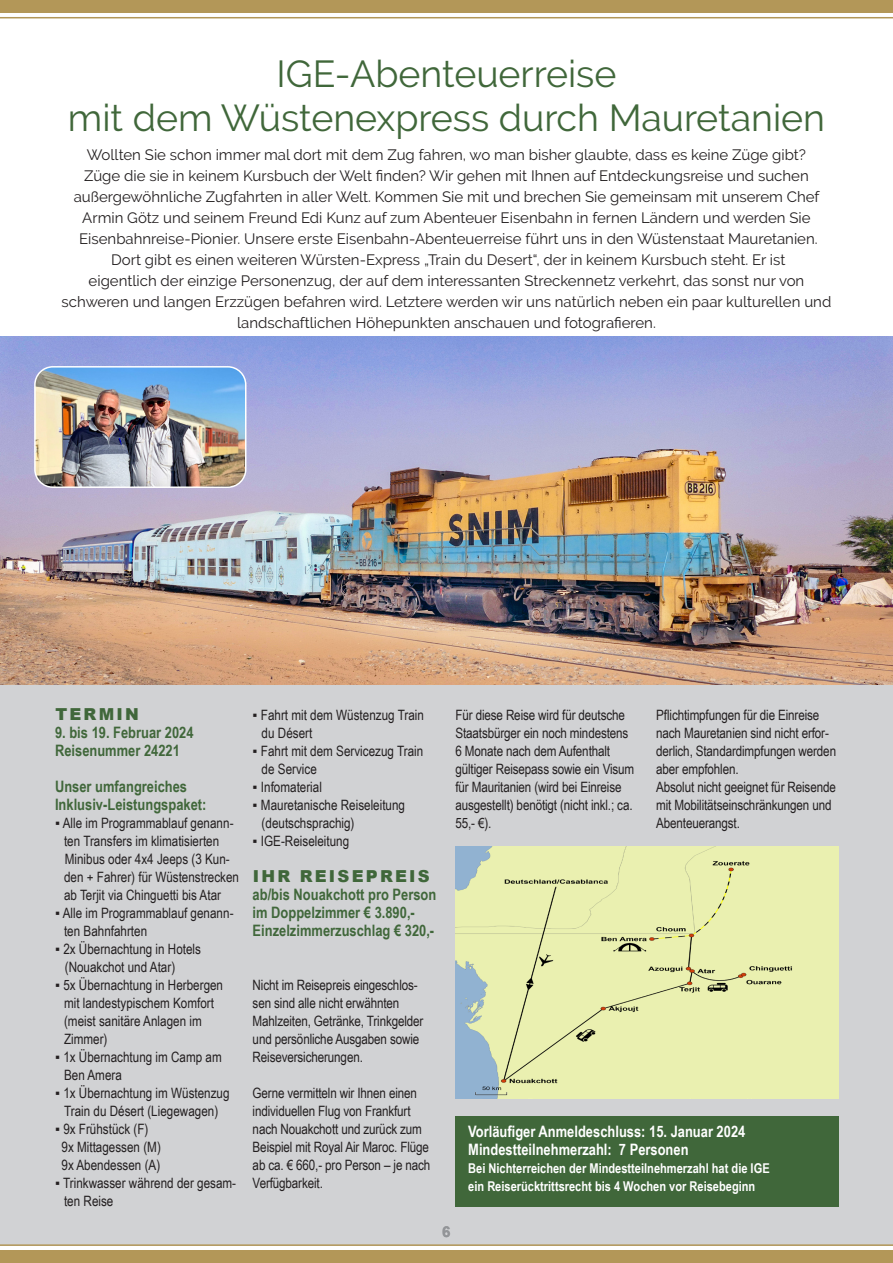
<style>
.page{position:relative;width:893px;height:1263px;background:#fff}
.page>*{position:absolute;margin:0;border:0;box-sizing:border-box;transform-origin:0 0}
.t1{font:37.5px/43.5px "Raleway";color:#40673a;text-align:center}
.t2{font:900 16.5px "Arial";letter-spacing:.135em;color:#40673a}
.t3{font:700 15.75px/18px "Arial Narrow";color:#40673a}
.t4{font:700 15.75px/18px "Arial Narrow";color:#fff}
.t5{font:15px/21px "Raleway";color:#231f20;text-align:center}
.t6{font:700 15px "Arial";color:#939598}
.t7{font:14.25px/18px "Arial Narrow";letter-spacing:-.01em;color:#231f20}
.t8{font:700 13.5px/18px "Arial Narrow";color:#fff}
</style>
<div class="page">
<div style="left:0;top:684px;width:893px;height:561px;background:#d1d2d4"></div>
<div style="left:455px;top:1116px;width:384px;height:90px;background:#40673a"></div>
<div style="left:0;top:0;width:893px;height:13px;background:#b39758"></div>
<hr style="left:0;top:17px;width:893px;height:1px;background:#b39758">
<hr style="left:0;top:1244px;width:893px;height:2px;background:#b39758">
<div style="left:0;top:1250px;width:893px;height:13px;background:#b39758"></div>
<img style="left:0;top:337px;width:893px;height:347px">
<img style="left:455px;top:846px;width:384px;height:252px">
<img style="left:35px;top:367px;width:211px;height:120px">
<div style="left:34px;top:366px;width:212px;height:122px;border:2px solid #fff;border-radius:18px"></div>
<h1 class="t1" style="left:68px;top:52px;width:759px">IGE-Abenteuerreise<br>mit dem Wüstenexpress durch Mauretanien</h1>
<p class="t5" style="left:62px;top:145px;width:771px">Wollten Sie schon immer mal dort mit dem Zug fahren, wo man bisher glaubte, dass es keine Züge gibt?<br>Züge die sie in keinem Kursbuch der Welt finden? Wir gehen mit Ihnen auf Entdeckungsreise und suchen außergewöhnliche Zugfahrten in aller Welt. Kommen Sie mit und brechen Sie gemeinsam mit unserem Chef Armin Götz und seinem Freund Edi Kunz auf zum Abenteuer Eisenbahn in fernen Ländern und werden Sie Eisenbahnreise-Pionier. Unsere erste Eisenbahn-Abenteuerreise führt uns in den Wüstenstaat Mauretanien.<br>Dort gibt es einen weiteren Würsten-Express „Train du Desert“, der in keinem Kursbuch steht. Er ist<br>eigentlich der einzige Personenzug, der auf dem interessanten Streckennetz verkehrt, das sonst nur von schweren und langen Erzzügen befahren wird. Letztere werden wir uns natürlich neben ein paar kulturellen und landschaftlichen Höhepunkten anschauen und fotografieren.</p>
<p class="t2" style="left:55px;top:702px;width:85px">TERMIN</p>
<p class="t3" style="left:55px;top:723px;width:140px">9. bis 19. Februar 2024<br>Reisenummer 24221</p>
<p class="t3" style="left:55px;top:777px;width:153px">Unser umfangreiches<br>Inklusiv-Leistungspaket:</p>
<p class="t7" style="left:64px;top:813px;width:177px;text-indent:-9px">▪ Alle im Programmablauf genann&shy;ten Transfers im klimatisierten<br>Minibus oder 4x4 Jeeps (3 Kun&shy;den + Fahrer) für Wüstenstrecken ab Terjit via Chinguetti bis Atar</p>
<p class="t7" style="left:64px;top:903px;width:171px;text-indent:-9px">▪ Alle im Programmablauf genann&shy;ten Bahnfahrten</p>
<p class="t7" style="left:65px;top:939px;width:138px;text-indent:-10px">▪ 2x Übernachtung in Hotels (Nouakchot und Atar)</p>
<p class="t7" style="left:64px;top:975px;width:161px;text-indent:-9px">▪ 5x Übernachtung in Herbergen mit landestypischem Komfort (meist sanitäre Anlagen im<br>Zimmer)</p>
<p class="t7" style="left:64px;top:1047px;width:159px;text-indent:-9px">▪ 1x Übernachtung im Camp am<br>Ben Amera</p>
<p class="t7" style="left:55px;top:1083px;width:176px;text-align:center">▪ 1x Übernachtung im Wüstenzug<br>Train du Désert (Liegewagen)</p>
<p class="t7" style="left:62px;top:1119px;width:101px;text-indent:-6px">▪ 9x Frühstück (F)<br>9x Mittagessen (M)<br>9x Abendessen (A)</p>
<p class="t7" style="left:64px;top:1173px;width:174px;text-indent:-9px">▪ Trinkwasser während der gesam&shy;ten Reise</p>
<p class="t7" style="left:262px;top:705px;width:164px;text-indent:-9px">▪ Fahrt mit dem Wüstenzug Train du Désert</p>
<p class="t7" style="left:262px;top:741px;width:163px;text-indent:-9px">▪ Fahrt mit dem Servicezug Train de Service</p>
<p class="t7" style="left:253px;top:777px;width:71px">▪ Infomaterial</p>
<p class="t7" style="left:262px;top:795px;width:145px;text-indent:-9px">▪ Mauretanische Reiseleitung (deutschsprachig)</p>
<p class="t7" style="left:253px;top:831px;width:98px">▪ IGE-Reiseleitung</p>
<p class="t2" style="left:253px;top:864px;width:178px">IHR REISEPREIS</p>
<p class="t3" style="left:253px;top:885px;width:185px">ab/bis Nouakchott pro Person im Doppelzimmer € 3.890,-<br>Einzelzimmerzuschlag € 320,-</p>
<p class="t7" style="left:253px;top:975px;width:172px">Nicht im Reisepreis eingeschlos&shy;sen sind alle nicht erwähnten<br>Mahlzeiten, Getränke, Trinkgelder und persönliche Ausgaben sowie<br>Reiseversicherungen.</p>
<p class="t7" style="left:253px;top:1083px;width:179px">Gerne vermitteln wir Ihnen einen individuellen Flug von Frankfurt nach Nouakchott und zurück zum<br>Beispiel mit Royal Air Maroc. Flüge ab ca. € 660,- pro Person – je nach<br>Verfügbarkeit.</p>
<p class="t7" style="left:455px;top:705px;width:180px">Für diese Reise wird für deutsche<br>Staatsbürger ein noch mindestens<br>6 Monate nach dem Aufenthalt gültiger Reisepass sowie ein Visum für Mauritanien (wird bei Einreise ausgestellt) benötigt (nicht inkl.; ca.<br>55,- €).</p>
<p class="t7" style="left:656px;top:705px;width:181px">Pflichtimpfungen für die Einreise nach Mauretanien sind nicht erfor&shy;derlich, Standardimpfungen werden aber empfohlen.<br>Absolut nicht geeignet für Reisende mit Mobilitätseinschränkungen und<br>Abenteuerangst.</p>
<p class="t4" style="left:468px;top:1122px;width:279px">Vorläufiger Anmeldeschluss: 15. Januar 2024<br>Mindestteilnehmerzahl: 7 Personen</p>
<p class="t8" style="left:468px;top:1159px;width:303px">Bei Nichterreichen der Mindestteilnehmerzahl hat die IGE ein Reiserücktrittsrecht bis 4 Wochen vor Reisebeginn</p>
<p class="t6" style="left:442px;top:1221px;width:10px">6</p>
</div>
